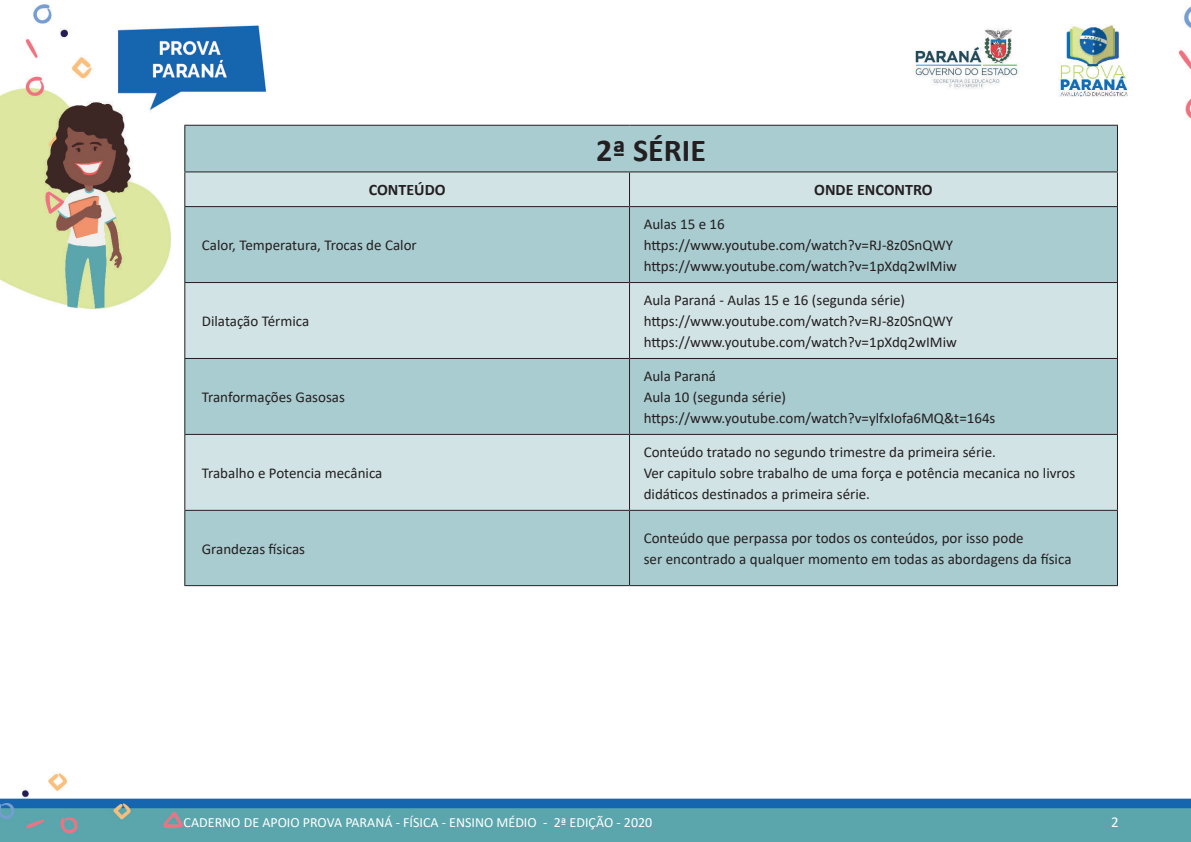
<style>
.page{position:relative;width:1191px;height:842px;background:#fff}
.page>*{position:absolute;margin:0;border:0;box-sizing:border-box;transform-origin:0 0}
.t1{font:700 32px "Calibri";color:#231f20}
.t2{font:700 16px "Calibri";color:#231f20}
.t3{font:15px/21px "Calibri";color:#231f20}
.t4{font:15px "Calibri";color:#fff}
.t5{font:14px "Calibri";color:#fff}
</style>
<div class="page">
<img style="left:0;top:4px;width:1191px;height:838px">
<div style="left:185px;top:126px;width:932px;height:459px;background:#a9ccd0"></div>
<svg style="left:185px;top:172px;width:932px;height:338px;background:#bed7db"></svg>
<hr style="left:184px;top:125px;width:445px;height:1px;background:#231f20">
<hr style="left:184px;top:126px;width:1px;height:45px;background:#231f20">
<hr style="left:629px;top:125px;width:489px;height:1px;background:#231f20">
<hr style="left:1117px;top:126px;width:1px;height:45px;background:#231f20">
<hr style="left:184px;top:171px;width:445px;height:1px;background:#231f20">
<hr style="left:184px;top:172px;width:1px;height:34px;background:#231f20">
<hr style="left:629px;top:171px;width:489px;height:1px;background:#231f20">
<hr style="left:629px;top:172px;width:1px;height:34px;background:#231f20">
<hr style="left:1117px;top:172px;width:1px;height:34px;background:#231f20">
<hr style="left:184px;top:206px;width:445px;height:1px;background:#231f20">
<hr style="left:184px;top:207px;width:1px;height:75px;background:#231f20">
<hr style="left:629px;top:206px;width:489px;height:1px;background:#231f20">
<hr style="left:629px;top:207px;width:1px;height:75px;background:#231f20">
<hr style="left:1117px;top:207px;width:1px;height:75px;background:#231f20">
<hr style="left:184px;top:282px;width:445px;height:1px;background:#231f20">
<hr style="left:184px;top:283px;width:1px;height:75px;background:#231f20">
<hr style="left:629px;top:282px;width:489px;height:1px;background:#231f20">
<hr style="left:629px;top:283px;width:1px;height:75px;background:#231f20">
<hr style="left:1117px;top:283px;width:1px;height:75px;background:#231f20">
<hr style="left:184px;top:358px;width:445px;height:1px;background:#231f20">
<hr style="left:184px;top:359px;width:1px;height:75px;background:#231f20">
<hr style="left:629px;top:358px;width:489px;height:1px;background:#231f20">
<hr style="left:629px;top:359px;width:1px;height:75px;background:#231f20">
<hr style="left:1117px;top:359px;width:1px;height:75px;background:#231f20">
<hr style="left:184px;top:434px;width:445px;height:1px;background:#231f20">
<hr style="left:184px;top:435px;width:1px;height:75px;background:#231f20">
<hr style="left:629px;top:434px;width:489px;height:1px;background:#231f20">
<hr style="left:629px;top:435px;width:1px;height:75px;background:#231f20">
<hr style="left:1117px;top:435px;width:1px;height:75px;background:#231f20">
<hr style="left:184px;top:510px;width:445px;height:1px;background:#231f20">
<hr style="left:184px;top:511px;width:1px;height:74px;background:#231f20">
<hr style="left:629px;top:510px;width:489px;height:1px;background:#231f20">
<hr style="left:629px;top:511px;width:1px;height:74px;background:#231f20">
<hr style="left:1117px;top:511px;width:1px;height:74px;background:#231f20">
<hr style="left:184px;top:585px;width:445px;height:1px;background:#231f20">
<hr style="left:629px;top:585px;width:489px;height:1px;background:#231f20">
<p class="t1" style="left:596px;top:127px;width:111px">2ª SÉRIE</p>
<p class="t2" style="left:369px;top:179px;width:78px">CONTEÚDO</p>
<p class="t2" style="left:814px;top:179px;width:120px">ONDE ENCONTRO</p>
<p class="t3" style="left:202px;top:234px;width:216px">Calor, Temperatura, Trocas de Calor</p>
<p class="t3" style="left:202px;top:310px;width:109px">Dilatação Térmica</p>
<p class="t3" style="left:202px;top:386px;width:145px">Tranformações Gasosas</p>
<p class="t3" style="left:202px;top:462px;width:182px">Trabalho e Potencia mecânica</p>
<p class="t3" style="left:202px;top:538px;width:105px">Grandezas físicas</p>
<p class="t3" style="left:643px;top:213px;width:83px">Aulas 15 e 16</p>
<p class="t3" style="left:643px;top:234px;width:311px">https://www.youtube.com/watch?v=RJ-8z0SnQWY</p>
<p class="t3" style="left:643px;top:255px;width:315px">https://www.youtube.com/watch?v=1pXdq2wIMiw</p>
<p class="t3" style="left:643px;top:289px;width:263px">Aula Paraná - Aulas 15 e 16 (segunda série)</p>
<p class="t3" style="left:643px;top:310px;width:311px">https://www.youtube.com/watch?v=RJ-8z0SnQWY</p>
<p class="t3" style="left:643px;top:331px;width:315px">https://www.youtube.com/watch?v=1pXdq2wIMiw</p>
<p class="t3" style="left:643px;top:365px;width:74px">Aula Paraná</p>
<p class="t3" style="left:643px;top:386px;width:144px">Aula 10 (segunda série)</p>
<p class="t3" style="left:643px;top:407px;width:353px">https://www.youtube.com/watch?v=ylfxIofa6MQ&amp;t=164s</p>
<p class="t3" style="left:643px;top:441px;width:354px">Conteúdo tratado no segundo trimestre da primeira série.</p>
<p class="t3" style="left:643px;top:462px;width:433px">Ver capitulo sobre trabalho de uma força e potência mecanica no livros didáticos destinados a primeira série.</p>
<p class="t3" style="left:643px;top:527px;width:381px">Conteúdo que perpassa por todos os conteúdos, por isso pode</p>
<p class="t3" style="left:643px;top:548px;width:429px">ser encontrado a qualquer momento em todas as abordagens da física</p>
<p class="t5" style="left:184px;top:812px;width:470px">CADERNO DE APOIO PROVA PARANÁ - FÍSICA - ENSINO MÉDIO - 2ª EDIÇÃO - 2020</p>
<p class="t4" style="left:1111px;top:811px;width:9px">2</p>
</div>
